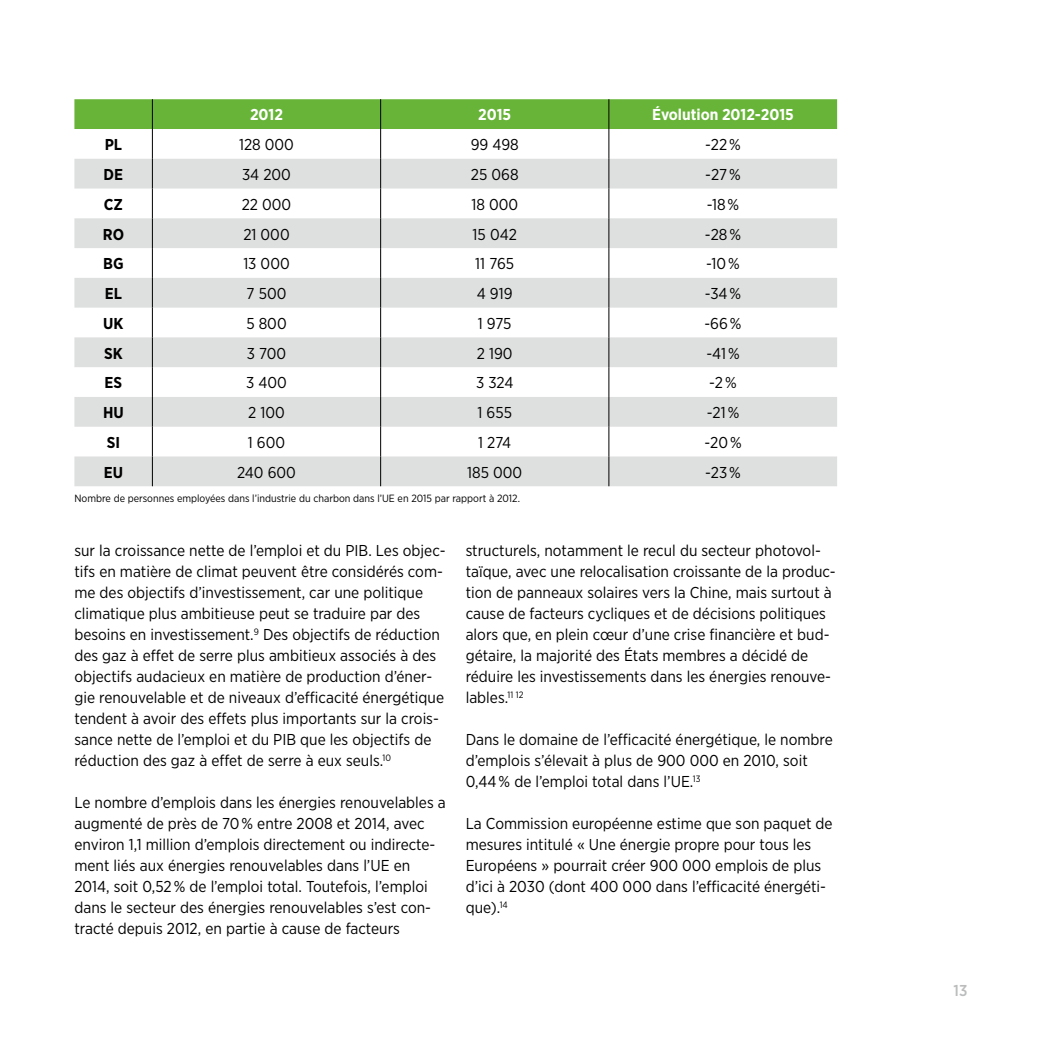
<style>
.page{position:relative;width:1042px;height:1042px;background:#fff}
.page>*{position:absolute;margin:0;border:0;box-sizing:border-box;transform-origin:0 0}
.t1{font:15.75px/21px "Gotham Narrow";color:#000}
.t2{font:700 15.75px "Gotham Narrow";color:#fff}
.t3{font:700 15.75px "Gotham Narrow";color:#000}
.t4{font:500 15.75px "Gotham Narrow";color:#bbbcbd}
.t5{font:10.5px "Gotham Narrow";color:#000}
</style>
<div class="page">
<div style="left:74px;top:99px;width:763px;height:30px;background:#67b438"></div>
<svg style="left:74px;top:159px;width:763px;height:327px;fill:#dedfdf"></svg>
<hr style="left:152px;top:99px;width:1px;height:30px;background:#000">
<hr style="left:380px;top:99px;width:1px;height:30px;background:#000">
<hr style="left:608px;top:99px;width:1px;height:30px;background:#000">
<hr style="left:152px;top:129px;width:1px;height:30px;background:#000">
<hr style="left:380px;top:129px;width:1px;height:30px;background:#000">
<hr style="left:608px;top:129px;width:1px;height:30px;background:#000">
<hr style="left:152px;top:159px;width:1px;height:30px;background:#000">
<hr style="left:380px;top:159px;width:1px;height:30px;background:#000">
<hr style="left:608px;top:159px;width:1px;height:30px;background:#000">
<svg style="left:152px;top:189px;width:1px;height:29px"></svg>
<svg style="left:380px;top:189px;width:1px;height:29px"></svg>
<svg style="left:608px;top:189px;width:1px;height:29px"></svg>
<hr style="left:152px;top:218px;width:1px;height:30px;background:#000">
<hr style="left:380px;top:218px;width:1px;height:30px;background:#000">
<hr style="left:608px;top:218px;width:1px;height:30px;background:#000">
<hr style="left:152px;top:248px;width:1px;height:30px;background:#000">
<hr style="left:380px;top:248px;width:1px;height:30px;background:#000">
<hr style="left:608px;top:248px;width:1px;height:30px;background:#000">
<hr style="left:152px;top:278px;width:1px;height:30px;background:#000">
<hr style="left:380px;top:278px;width:1px;height:30px;background:#000">
<hr style="left:608px;top:278px;width:1px;height:30px;background:#000">
<svg style="left:152px;top:308px;width:1px;height:29px"></svg>
<svg style="left:380px;top:308px;width:1px;height:29px"></svg>
<svg style="left:608px;top:308px;width:1px;height:29px"></svg>
<hr style="left:152px;top:337px;width:1px;height:30px;background:#000">
<hr style="left:380px;top:337px;width:1px;height:30px;background:#000">
<hr style="left:608px;top:337px;width:1px;height:30px;background:#000">
<hr style="left:152px;top:367px;width:1px;height:30px;background:#000">
<hr style="left:380px;top:367px;width:1px;height:30px;background:#000">
<hr style="left:608px;top:367px;width:1px;height:30px;background:#000">
<hr style="left:152px;top:397px;width:1px;height:30px;background:#000">
<hr style="left:380px;top:397px;width:1px;height:30px;background:#000">
<hr style="left:608px;top:397px;width:1px;height:30px;background:#000">
<svg style="left:152px;top:427px;width:1px;height:29px"></svg>
<svg style="left:380px;top:427px;width:1px;height:29px"></svg>
<svg style="left:608px;top:427px;width:1px;height:29px"></svg>
<hr style="left:152px;top:456px;width:1px;height:30px;background:#000">
<hr style="left:380px;top:456px;width:1px;height:30px;background:#000">
<hr style="left:608px;top:456px;width:1px;height:30px;background:#000">
<p class="t2" style="left:250px;top:105px;width:34px">2012</p>
<p class="t2" style="left:478px;top:105px;width:34px">2015</p>
<p class="t2" style="left:652px;top:105px;width:143px">Évolution 2012-2015</p>
<p class="t3" style="left:105px;top:135px;width:19px">PL</p>
<p class="t1" style="left:239px;top:134px;width:56px">128 000</p>
<p class="t1" style="left:471px;top:134px;width:50px">99 498</p>
<p class="t1" style="left:705px;top:134px;width:37px">-22 %</p>
<p class="t3" style="left:104px;top:164px;width:21px">DE</p>
<p class="t1" style="left:242px;top:164px;width:50px">34 200</p>
<p class="t1" style="left:471px;top:164px;width:49px">25 068</p>
<p class="t1" style="left:705px;top:164px;width:37px">-27 %</p>
<p class="t3" style="left:104px;top:194px;width:21px">CZ</p>
<p class="t1" style="left:242px;top:193px;width:51px">22 000</p>
<p class="t1" style="left:471px;top:193px;width:48px">18 000</p>
<p class="t1" style="left:707px;top:193px;width:34px">-18 %</p>
<p class="t3" style="left:103px;top:224px;width:23px">RO</p>
<p class="t1" style="left:243px;top:223px;width:48px">21 000</p>
<p class="t1" style="left:473px;top:223px;width:46px">15 042</p>
<p class="t1" style="left:705px;top:223px;width:38px">-28 %</p>
<p class="t3" style="left:103px;top:254px;width:22px">BG</p>
<p class="t1" style="left:243px;top:253px;width:48px">13 000</p>
<p class="t1" style="left:475px;top:253px;width:40px">11 765</p>
<p class="t1" style="left:706px;top:253px;width:35px">-10 %</p>
<p class="t3" style="left:105px;top:283px;width:19px">EL</p>
<p class="t1" style="left:247px;top:283px;width:41px">7 500</p>
<p class="t1" style="left:477px;top:283px;width:37px">4 919</p>
<p class="t1" style="left:705px;top:283px;width:38px">-34 %</p>
<p class="t3" style="left:103px;top:313px;width:22px">UK</p>
<p class="t1" style="left:246px;top:312px;width:42px">5 800</p>
<p class="t1" style="left:478px;top:312px;width:35px">1 975</p>
<p class="t1" style="left:704px;top:312px;width:39px">-66 %</p>
<p class="t3" style="left:104px;top:343px;width:20px">SK</p>
<p class="t1" style="left:247px;top:342px;width:41px">3 700</p>
<p class="t1" style="left:477px;top:342px;width:37px">2 190</p>
<p class="t1" style="left:706px;top:342px;width:35px">-41 %</p>
<p class="t3" style="left:105px;top:373px;width:19px">ES</p>
<p class="t1" style="left:246px;top:372px;width:42px">3 400</p>
<p class="t1" style="left:476px;top:372px;width:39px">3 324</p>
<p class="t1" style="left:709px;top:372px;width:29px">-2 %</p>
<p class="t3" style="left:103px;top:402px;width:22px">HU</p>
<p class="t1" style="left:248px;top:402px;width:38px">2 100</p>
<p class="t1" style="left:477px;top:402px;width:36px">1 655</p>
<p class="t1" style="left:707px;top:402px;width:34px">-21 %</p>
<p class="t3" style="left:107px;top:432px;width:15px">SI</p>
<p class="t1" style="left:248px;top:431px;width:39px">1 600</p>
<p class="t1" style="left:478px;top:431px;width:35px">1 274</p>
<p class="t1" style="left:704px;top:431px;width:39px">-20 %</p>
<p class="t3" style="left:104px;top:462px;width:21px">EU</p>
<p class="t1" style="left:237px;top:461px;width:60px">240 600</p>
<p class="t1" style="left:467px;top:461px;width:57px">185 000</p>
<p class="t1" style="left:705px;top:461px;width:37px">-23 %</p>
<p class="t5" style="left:74px;top:492px;width:447px">Nombre de personnes employées dans l’industrie du charbon dans l’UE en 2015 par rapport à 2012.</p>
<p class="t1" style="left:74px;top:540px;width:373px">sur la croissance nette de l’emploi et du PIB. Les objec&shy;tifs en matière de climat peuvent être considérés com&shy;me des objectifs d’investissement, car une politique climatique plus ambitieuse peut se traduire par des besoins en investissement.<sup>9</sup> Des objectifs de réduction des gaz à effet de serre plus ambitieux associés à des objectifs audacieux en matière de production d’éner&shy;gie renouvelable et de niveaux d’efficacité énergétique tendent à avoir des effets plus importants sur la crois&shy;sance nette de l’emploi et du PIB que les objectifs de réduction des gaz à effet de serre à eux seuls.<sup>10</sup></p>
<p class="t1" style="left:74px;top:792px;width:373px">Le nombre d’emplois dans les énergies renouvelables a augmenté de près de 70 % entre 2008 et 2014, avec environ 1,1 million d’emplois directement ou indirecte&shy;ment liés aux énergies renouvelables dans l’UE en 2014, soit 0,52 % de l’emploi total. Toutefois, l’emploi dans le secteur des énergies renouvelables s’est con&shy;tracté depuis 2012, en partie à cause de facteurs</p>
<p class="t1" style="left:466px;top:540px;width:371px">structurels, notamment le recul du secteur photovol&shy;taïque, avec une relocalisation croissante de la produc&shy;tion de panneaux solaires vers la Chine, mais surtout à cause de facteurs cycliques et de décisions politiques alors que, en plein cœur d’une crise financière et bud&shy;gétaire, la majorité des États membres a décidé de réduire les investissements dans les énergies renouve&shy;lables.<sup>11</sup> <sup>12</sup></p>
<p class="t1" style="left:466px;top:729px;width:369px">Dans le domaine de l’efficacité énergétique, le nombre d’emplois s’élevait à plus de 900 000 en 2010, soit<br>0,44 % de l’emploi total dans l’UE.<sup>13</sup></p>
<p class="t1" style="left:466px;top:813px;width:368px">La Commission européenne estime que son paquet de mesures intitulé « Une énergie propre pour tous les Européens » pourrait créer 900 000 emplois de plus d’ici à 2030 (dont 400 000 dans l’efficacité énergéti&shy;que).<sup>14</sup></p>
<p class="t4" style="left:953px;top:980px;width:16px">13</p>
</div>
